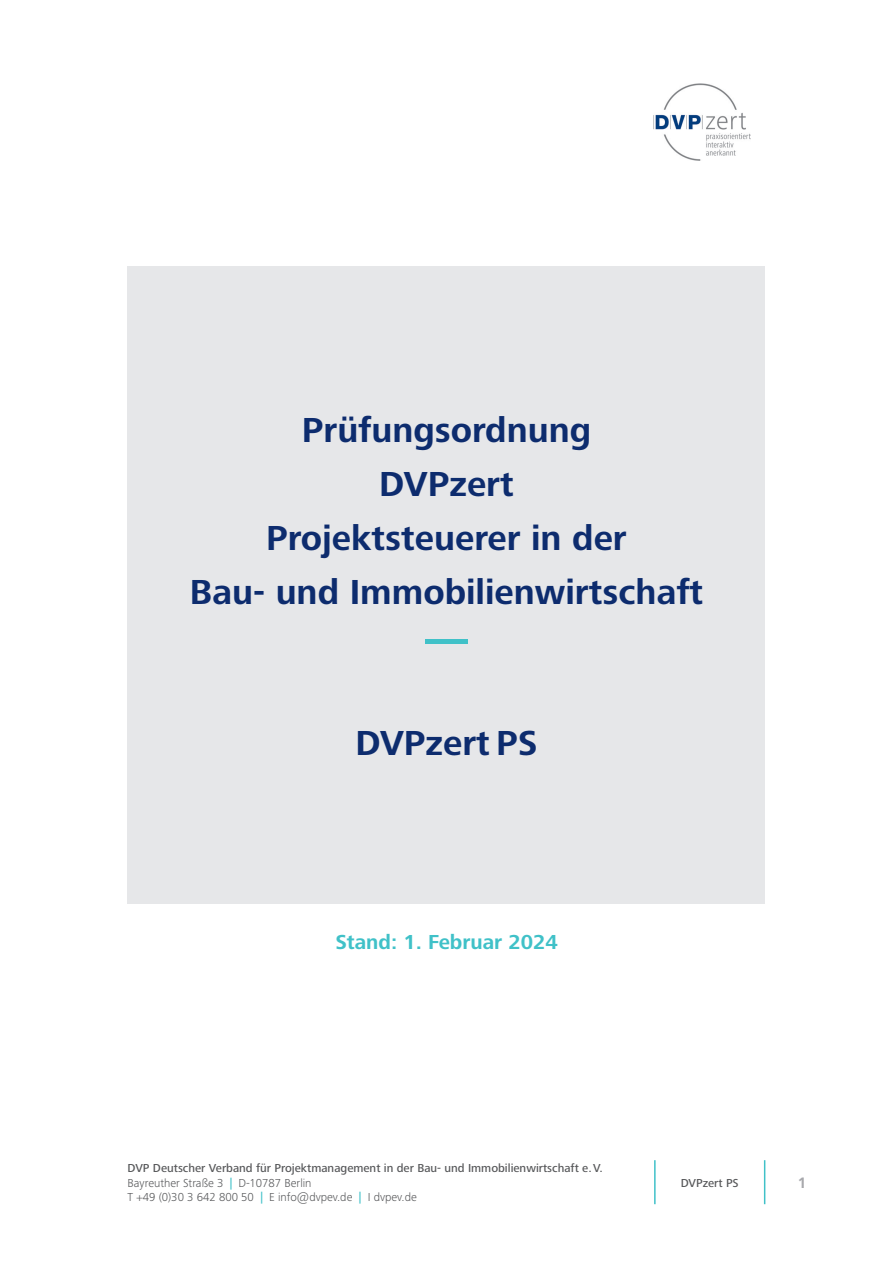
<style>
.page{position:relative;width:893px;height:1263px;background:#fff}
.page>*{position:absolute;margin:0;border:0;box-sizing:border-box;transform-origin:0 0}
.t1{font:700 36px/54px "Frutiger Next Pro";color:#0d2c6e;text-align:center}
.t2{font:700 21px "Frutiger Next Pro";color:#40c1c8}
.t3{font:700 15px "Frutiger LT Std";color:#a8a9ad}
.t4{font:500 12px/14.4px "Frutiger Next Pro";color:#57585a}
.s1{font-weight:300}
.s2{color:#40c1c8}
</style>
<div class="page">
<hr style="left:764px;top:1160px;width:1px;height:44px;background:#40c1c8">
<hr style="left:654px;top:1160px;width:2px;height:44px;background:#40c1c8">
<div style="left:128px;top:266px;width:637px;height:638px;background:#e6e7e9"></div>
<hr style="left:425px;top:639px;width:43px;height:4px;background:#40c1c8">
<img style="left:654px;top:83px;width:96px;height:77px">
<h1 class="t1" style="left:190px;top:406px;width:515px">Prüfungsordnung<br>DVPzert<br>Projektsteuerer in der<br>Bau- und Immobilienwirtschaft</h1>
<h1 class="t1" style="left:355px;top:718px;width:184px">DVPzert PS</h1>
<h2 class="t2" style="left:335px;top:933px;width:224px">Stand: 1. Februar 2024</h2>
<p class="t4" style="left:128px;top:1161px;width:477px">DVP Deutscher Verband für Projektmanagement in der Bau- und Immobilienwirtschaft e. V.<br><span class="s1">Bayreuther Straße 3</span> <span class="s2">|</span> <span class="s1">D-10787 Berlin<br>T +49 (0)30 3 642 800 50</span> <span class="s2">|</span> <span class="s1">E info@dvpev.de</span> <span class="s2">|</span> <span class="s1">I dvpev.de</span></p>
<p class="t4" style="left:681px;top:1176px;width:60px">DVPzert PS</p>
<p class="t3" style="left:798px;top:1176px;width:10px">1</p>
</div>
